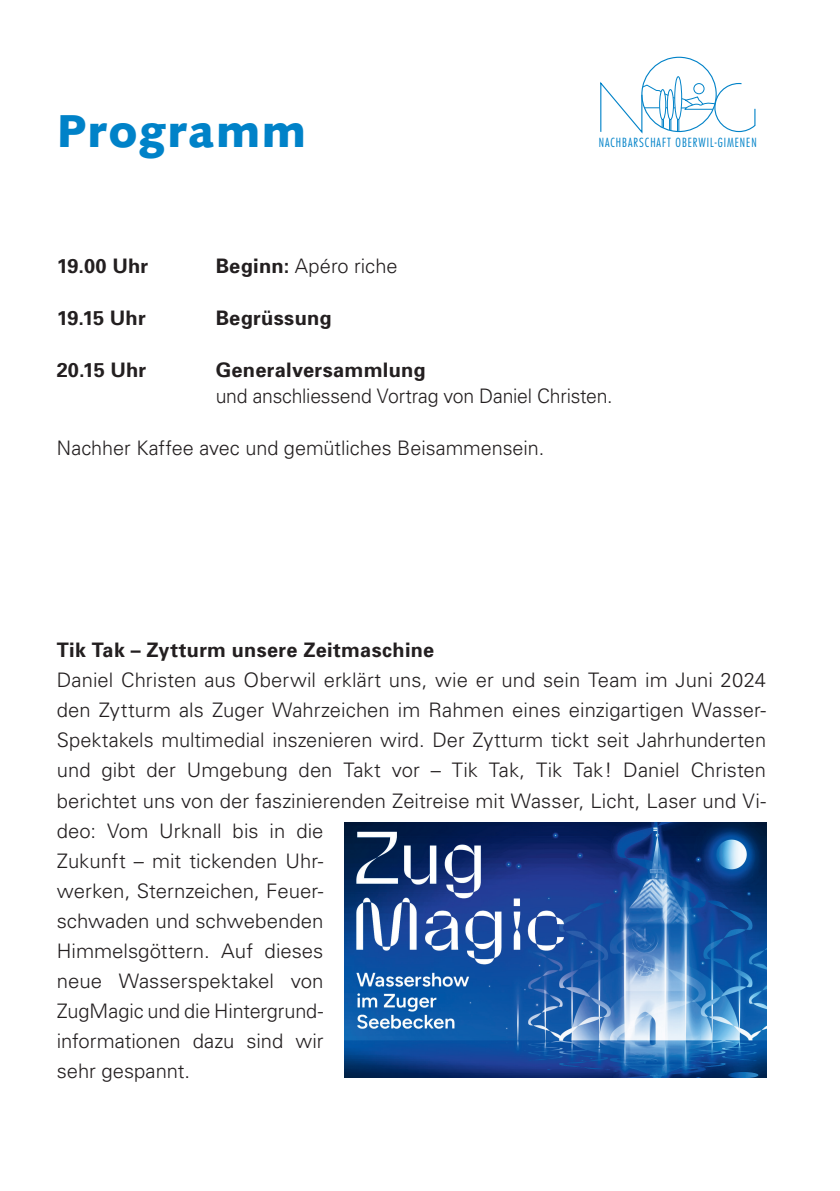
<style>
.page{position:relative;width:840px;height:1191px;background:#fff}
.page>*{position:absolute;margin:0;border:0;box-sizing:border-box;transform-origin:0 0}
.t1{font:900 46px "Syntax";letter-spacing:.03em;color:#0082c8}
.t2{font:300 20px/30px "Univers";color:#231f20}
.t3{font:700 20px "Univers";letter-spacing:.015em;color:#231f20}
.t4{font:300 condensed 12.2px "Futura";letter-spacing:.08em;color:#0082c8}
.s1{font-weight:700}
</style>
<div class="page">
<svg style="left:600px;top:76px;width:155px;height:58px"></svg>
<img style="left:345px;top:822px;width:420px;height:255px">
<h1 class="t1" style="left:57px;top:104px;width:251px">Programm</h1>
<p class="t4" style="left:598px;top:135px;width:159px">NACHBARSCHAFT OBERWIL-GIMENEN</p>
<p class="t3" style="left:57px;top:253px;width:93px">19.00 Uhr</p>
<p class="t2" style="left:215px;top:251px;width:183px"><span class="s1">Beginn:</span> Apéro riche</p>
<p class="t3" style="left:57px;top:305px;width:91px">19.15 Uhr</p>
<p class="t3" style="left:215px;top:305px;width:117px">Begrüssung</p>
<p class="t3" style="left:57px;top:357px;width:91px">20.15 Uhr</p>
<p class="t3" style="left:215px;top:357px;width:211px">Generalversammlung</p>
<p class="t2" style="left:215px;top:381px;width:398px">und anschliessend Vortrag von Daniel Christen.</p>
<p class="t2" style="left:57px;top:433px;width:489px">Nachher Kaffee avec und gemütliches Beisammensein.</p>
<p class="t3" style="left:57px;top:637px;width:379px">Tik Tak – Zytturm unsere Zeitmaschine</p>
<p class="t2" style="left:57px;top:665px;width:710px">Daniel Christen aus Oberwil erklärt uns, wie er und sein Team im Juni 2024 den Zytturm als Zuger Wahrzeichen im Rahmen eines einzigartigen Wasser-Spektakels multimedial inszenieren wird. Der Zytturm tickt seit Jahrhunderten und gibt der Umgebung den Takt vor – Tik Tak, Tik Tak! Daniel Christen berichtet uns von der faszinierenden Zeitreise mit Wasser, Licht, Laser und Vi&shy;deo: Vom Urknall bis in die<br>Zukunft – mit tickenden Uhr-<br>werken, Sternzeichen, Feuer-<br>schwaden und schwebenden<br>Himmelsgöttern. Auf dieses<br>neue Wasserspektakel von<br>ZugMagic und die Hintergrund-<br>informationen dazu sind wir<br>sehr gespannt.</p>
</div>
